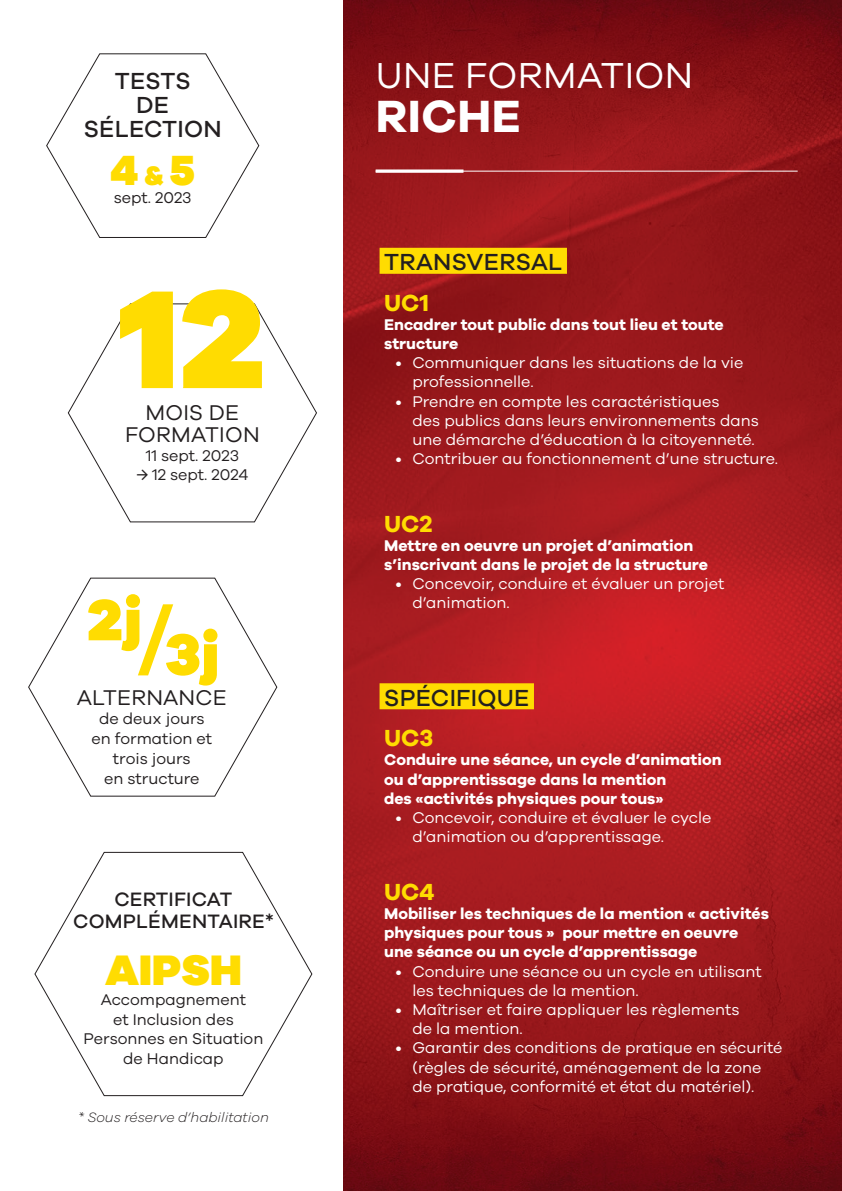
<style>
.page{position:relative;width:842px;height:1191px;background:#fff}
.page>*{position:absolute;margin:0;border:0;box-sizing:border-box;transform-origin:0 0}
.t1{font:900 144px "Galano Grotesque";color:#ffdc01}
.t2{font:900 60px "Galano Grotesque";color:#ffdc01}
.t3{font:700 46.6px "Galano Grotesque";letter-spacing:.01em;color:#fff}
.t4{font:900 44px "Galano Grotesque";color:#ffdc01}
.t5{font:900 43.4px "Galano Grotesque";color:#ffdc01}
.t6{font:37.2px "Galano Grotesque";letter-spacing:.01em;color:#fff}
.t7{font:500 24px/24px "Galano Grotesque";letter-spacing:.01em;color:#231f20;text-align:center}
.t8{font:700 24px "Galano Grotesque";color:#ffdc01}
.t9{font:22px/22px "Galano Grotesque";letter-spacing:.01em;color:#231f20;text-align:center}
.t10{font:500 20px/22px "Galano Grotesque";letter-spacing:.01em;color:#231f20;text-align:center}
.t11{font:16px/19.2px "Galano Grotesque";color:#fff}
.t12{font:700 16px/19.2px "Galano Grotesque";color:#fff}
.t13{font:16px/19.8px "Galano Grotesque";color:#231f20;text-align:center}
.t14{font:italic 300 14px "Galano Grotesque";color:#231f20}
.s1{font-size:27.6px}
.s2{font-weight:700;font-size:87.4px}
</style>
<div class="page">
<svg style="left:67px;top:303px;width:250px;height:220px"></svg>
<svg style="left:28px;top:577px;width:250px;height:220px"></svg>
<svg style="left:46px;top:53px;width:214px;height:185px"></svg>
<svg style="left:34px;top:851px;width:279px;height:245px"></svg>
<img style="left:343px;top:0;width:499px;height:1191px">
<hr style="left:376px;top:171px;width:422px;height:1px;background:#fff">
<svg style="left:376px;top:169px;width:87px;height:4px"></svg>
<div style="left:380px;top:248px;width:187px;height:26px;background:#ffdc01"></div>
<div style="left:380px;top:683px;width:154px;height:26px;background:#ffdc01"></div>
<h3 class="t7" style="left:84px;top:68px;width:139px">TESTS<br>DE<br>SÉLECTION</h3>
<h3 class="t5" style="left:111px;top:142px;width:86px">4 <span class="s1">&amp;</span> 5</h3>
<p class="t13" style="left:114px;top:187px;width:79px">sept. 2023</p>
<h1 class="t1" style="left:119px;top:247px;width:149px">12</h1>
<h3 class="t9" style="left:125px;top:401px;width:136px">MOIS DE<br>FORMATION</h3>
<p class="t13" style="left:146px;top:445px;width:95px">11 sept. 2023</p>
<p class="t13" style="left:136px;top:464px;width:113px">→ 12 sept. 2024</p>
<h2 class="t2" style="left:87px;top:599px;width:134px">2j<span class="s2">/</span>3j</h2>
<h3 class="t9" style="left:77px;top:685px;width:152px">ALTERNANCE</h3>
<p class="t13" style="left:91px;top:708px;width:122px">de deux jours en formation et trois jours<br>en structure</p>
<p class="t10" style="left:73px;top:888px;width:202px">CERTIFICAT<br>COMPLÉMENTAIRE*</p>
<h3 class="t4" style="left:105px;top:942px;width:138px">AIPSH</h3>
<p class="t13" style="left:83px;top:989px;width:181px">Accompagnement<br>et Inclusion des<br>Personnes en Situation de Handicap</p>
<p class="t14" style="left:78px;top:1108px;width:192px">* Sous réserve d’habilitation</p>
<h3 class="t6" style="left:376px;top:53px;width:319px">UNE FORMATION</h3>
<h3 class="t3" style="left:376px;top:87px;width:147px">RICHE</h3>
<h3 class="t7" style="left:384px;top:250px;width:180px">TRANSVERSAL</h3>
<h3 class="t8" style="left:384px;top:288px;width:47px">UC1</h3>
<p class="t12" style="left:384px;top:314px;width:341px">Encadrer tout public dans tout lieu et toute structure</p>
<p class="t11" style="left:412px;top:353px;width:333px;text-indent:-17px">• Communiquer dans les situations de la vie professionnelle.</p>
<p class="t11" style="left:412px;top:391px;width:348px;text-indent:-17px">• Prendre en compte les caractéristiques<br>des publics dans leurs environnements dans une démarche d’éducation à la citoyenneté.</p>
<p class="t11" style="left:395px;top:449px;width:384px">• Contribuer au fonctionnement d’une structure.</p>
<h3 class="t8" style="left:384px;top:508px;width:50px">UC2</h3>
<p class="t12" style="left:384px;top:535px;width:325px">Mettre en oeuvre un projet d’animation s’inscrivant dans le projet de la structure</p>
<p class="t11" style="left:412px;top:573px;width:313px;text-indent:-17px">• Concevoir, conduire et évaluer un projet d’animation.</p>
<h3 class="t7" style="left:384px;top:685px;width:147px">SPÉCIFIQUE</h3>
<h3 class="t8" style="left:384px;top:723px;width:51px">UC3</h3>
<p class="t12" style="left:384px;top:750px;width:339px">Conduire une séance, un cycle d’animation ou d’apprentissage dans la mention<br>des «activités physiques pour tous»</p>
<p class="t11" style="left:412px;top:807px;width:300px;text-indent:-17px">• Concevoir, conduire et évaluer le cycle d’animation ou d’apprentissage.</p>
<h3 class="t8" style="left:384px;top:877px;width:52px">UC4</h3>
<p class="t12" style="left:384px;top:903px;width:386px">Mobiliser les techniques de la mention « activités physiques pour tous » pour mettre en oeuvre une séance ou un cycle d’apprentissage</p>
<p class="t11" style="left:412px;top:961px;width:351px;text-indent:-17px">• Conduire une séance ou un cycle en utilisant les techniques de la mention.</p>
<p class="t11" style="left:412px;top:999px;width:329px;text-indent:-17px">• Maîtriser et faire appliquer les règlements de la mention.</p>
<p class="t11" style="left:412px;top:1038px;width:372px;text-indent:-17px">• Garantir des conditions de pratique en sécurité (règles de sécurité, aménagement de la zone de pratique, conformité et état du matériel).</p>
</div>
